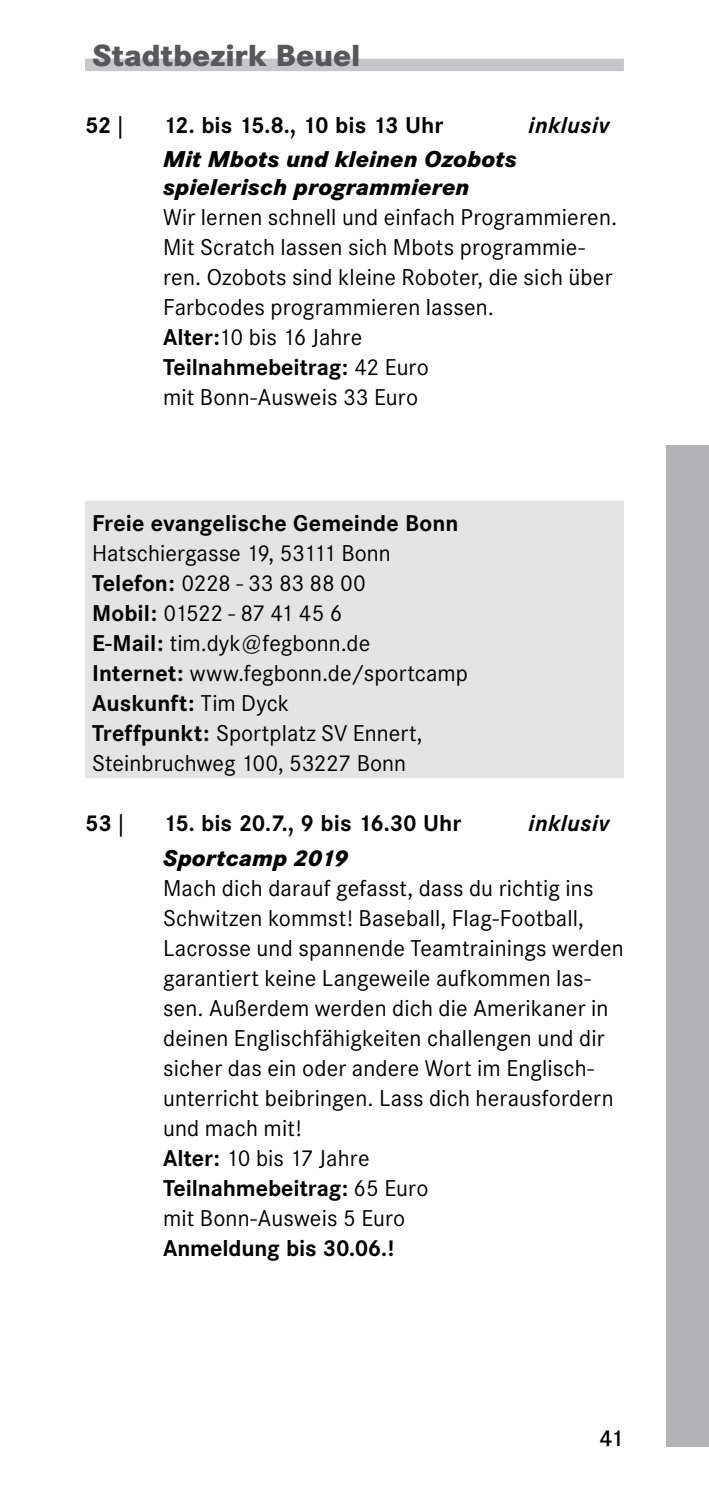
<style>
.page{position:relative;width:709px;height:1489px;background:#fff}
.page>*{position:absolute;margin:0;border:0;box-sizing:border-box;transform-origin:0 0}
.t1{font:800 30px "Corporate SBQ";color:#58585a}
.t2{font:22.5px/30px "Corporate SBQ";letter-spacing:.005em;color:#000}
.t3{font:700 22.5px "Corporate SBQ";color:#000}
.t4{font:italic 800 22.5px/27.5px "Corporate SBQ";letter-spacing:.005em;color:#000}
.t5{font:italic 700 22.5px "Corporate SBQ";letter-spacing:.015em;color:#000}
.t6{font:500 22.5px "Corporate SBQ";color:#000}
.s1{font-weight:700}
</style>
<div class="page">
<div style="left:666px;top:445px;width:43px;height:1001px;background:#b1b3b4"></div>
<div style="left:85px;top:59px;width:539px;height:12px;background:#c6c7c8"></div>
<div style="left:85px;top:500px;width:539px;height:38px;background:#e3e4e4"></div>
<div style="left:85px;top:530px;width:539px;height:38px;background:#e3e4e4"></div>
<div style="left:85px;top:560px;width:539px;height:38px;background:#e3e4e4"></div>
<div style="left:85px;top:590px;width:539px;height:38px;background:#e3e4e4"></div>
<div style="left:85px;top:620px;width:539px;height:38px;background:#e3e4e4"></div>
<div style="left:85px;top:650px;width:539px;height:38px;background:#e3e4e4"></div>
<div style="left:85px;top:680px;width:539px;height:38px;background:#e3e4e4"></div>
<div style="left:85px;top:710px;width:539px;height:38px;background:#e3e4e4"></div>
<div style="left:85px;top:740px;width:539px;height:38px;background:#e3e4e4"></div>
<h1 class="t1" style="left:92px;top:36px;width:270px">Stadtbezirk Beuel</h1>
<p class="t3" style="left:85px;top:111px;width:40px">52 |</p>
<p class="t3" style="left:163px;top:111px;width:282px">12. bis 15.8., 10 bis 13 Uhr</p>
<p class="t5" style="left:528px;top:111px;width:83px">inklusiv</p>
<p class="t4" style="left:163px;top:145px;width:355px">Mit Mbots und kleinen Ozobots spielerisch programmieren</p>
<p class="t2" style="left:163px;top:202px;width:455px">Wir lernen schnell und einfach Programmieren.<br>Mit Scratch lassen sich Mbots programmie&shy;ren. Ozobots sind kleine Roboter, die sich über Farbcodes programmieren lassen.<br><span class="s1">Alter:</span>10 bis 16 Jahre<br><span class="s1">Teilnahmebeitrag:</span> 42 Euro<br>mit Bonn-Ausweis 33 Euro</p>
<p class="t3" style="left:92px;top:509px;width:368px">Freie evangelische Gemeinde Bonn</p>
<p class="t2" style="left:92px;top:538px;width:377px">Hatschiergasse 19, 53111 Bonn<br><span class="s1">Telefon:</span> 0228 - 33 83 88 00<br><span class="s1">Mobil:</span> 01522 - 87 41 45 6<br><span class="s1">E-Mail:</span> tim.dyk@fegbonn.de<br><span class="s1">Internet:</span> www.fegbonn.de/sportcamp<br><span class="s1">Auskunft:</span> Tim Dyck<br><span class="s1">Treffpunkt:</span> Sportplatz SV Ennert,<br>Steinbruchweg 100, 53227 Bonn</p>
<p class="t3" style="left:85px;top:809px;width:40px">53 |</p>
<p class="t3" style="left:163px;top:809px;width:300px">15. bis 20.7., 9 bis 16.30 Uhr</p>
<p class="t5" style="left:528px;top:809px;width:83px">inklusiv</p>
<p class="t4" style="left:163px;top:843px;width:187px">Sportcamp 2019</p>
<p class="t2" style="left:163px;top:873px;width:462px">Mach dich darauf gefasst, dass du richtig ins Schwitzen kommst! Baseball, Flag-Football, Lacrosse und spannende Teamtrainings werden garantiert keine Langeweile aufkommen las&shy;sen. Außerdem werden dich die Amerikaner in deinen Englischfähigkeiten challengen und dir sicher das ein oder andere Wort im Englisch&shy;unterricht beibringen. Lass dich herausfordern und mach mit!<br><span class="s1">Alter:</span> 10 bis 17 Jahre<br><span class="s1">Teilnahmebeitrag:</span> 65 Euro<br>mit Bonn-Ausweis 5 Euro</p>
<p class="t3" style="left:163px;top:1233px;width:233px">Anmeldung bis 30.06.!</p>
<p class="t6" style="left:599px;top:1424px;width:26px">41</p>
</div>
